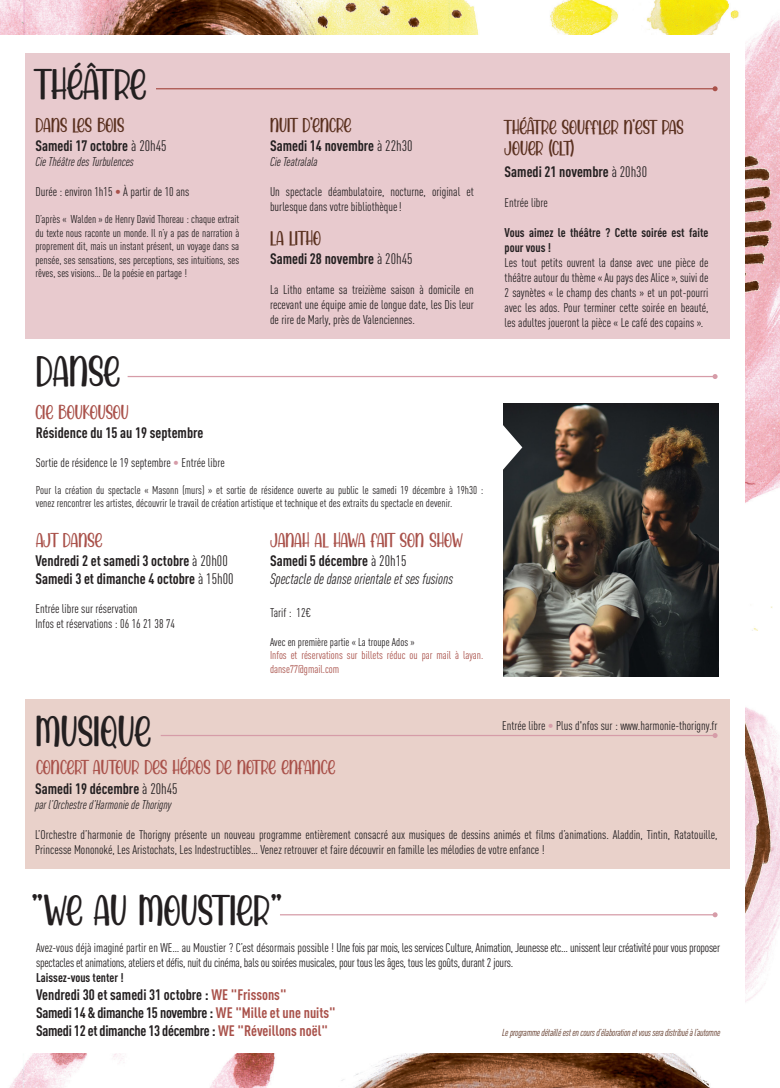
<style>
.page{position:relative;width:780px;height:1088px;background:#fff}
.page>*{position:absolute;margin:0;border:0;box-sizing:border-box;transform-origin:0 0}
.t1{font:37.38px "Almond Caramel";color:#231f20}
.t2{font:17.5px "Almond Caramel";color:#a9514a}
.t3{font:17.5px/21px "Almond Caramel";color:#5a301f}
.t4{font:700 condensed 15px/18px "DIN Pro";color:#231f20}
.t5{font:italic condensed 15px/18px "DIN Pro";color:#231f20}
.t6{font:condensed 12.5px/15px "DIN Pro";color:#231f20}
.t7{font:condensed 12.5px/15px "DIN Pro";letter-spacing:-.02em;color:#231f20}
.t8{font:italic condensed 12.5px "DIN Pro";color:#231f20}
.t9{font:700 condensed 12.5px/15px "DIN Pro";color:#231f20}
.t10{font:condensed 11.25px/13.5px "DIN Pro";color:#231f20;text-align:justify}
.t11{font:condensed 11.25px/13.5px "DIN Pro";color:#a9514a}
.t12{font:italic condensed 10px "DIN Pro";letter-spacing:-.02em;color:#5a301f}
.s1{font-weight:400}
.s2{color:#a9514a}
.s3{color:#d69ca8}
.s4{font-weight:700;font-style:normal}
.s5{font-style:normal}
</style>
<div class="page">
<img style="left:0;top:0;width:780px;height:1088px">
<div style="left:0;top:35px;width:744px;height:1017px;background:#fff"></div>
<div style="left:25px;top:53px;width:704px;height:286px;background:#e8cace"></div>
<div style="left:25px;top:699px;width:704px;height:169px;background:#e9d1ca"></div>
<hr style="left:156px;top:88px;width:559px;height:1px;background:#a9514a">
<svg style="left:712px;top:86px;width:5px;height:5px"></svg>
<hr style="left:161px;top:735px;width:554px;height:1px;background:#d69ca8">
<svg style="left:712px;top:733px;width:5px;height:5px"></svg>
<hr style="left:280px;top:914px;width:435px;height:1px;background:#d69ca8">
<svg style="left:712px;top:912px;width:5px;height:5px"></svg>
<hr style="left:128px;top:376px;width:587px;height:1px;background:#d69ca8">
<svg style="left:712px;top:374px;width:5px;height:5px"></svg>
<img style="left:503px;top:403px;width:215px;height:273px">
<svg style="left:503px;top:421px;width:19px;height:53px"></svg>
<h1 class="t1" style="left:35px;top:61px;width:113px">THÉÂTRE</h1>
<h2 class="t3" style="left:35px;top:115px;width:90px">DANS LES BOIS</h2>
<p class="t4" style="left:35px;top:136px;width:133px">Samedi 17 octobre <span class="s1">à 20h45</span></p>
<p class="t8" style="left:35px;top:153px;width:100px">Cie Théâtre des Turbulences</p>
<p class="t6" style="left:35px;top:183px;width:155px">Durée : environ 1h15 <span class="s2">•</span> À partir de 10 ans</p>
<p class="t10" style="left:35px;top:212px;width:205px">D’après « Walden » de Henry David Thoreau : chaque extrait du texte nous raconte un monde. Il n’y a pas de narration à proprement dit, mais un instant présent, un voyage dans sa pensée, ses sensations, ses perceptions, ses intuitions, ses rêves, ses visions… De la poésie en partage !</p>
<h1 class="t1" style="left:36px;top:348px;width:86px">DANSE</h1>
<h2 class="t2" style="left:35px;top:401px;width:95px">CIE BOUKOUSOU</h2>
<h2 class="t3" style="left:270px;top:115px;width:83px">NUIT D’ENCRE</h2>
<p class="t4" style="left:270px;top:136px;width:144px">Samedi 14 novembre <span class="s1">à 22h30</span></p>
<p class="t8" style="left:270px;top:153px;width:49px">Cie Teatralala</p>
<p class="t6" style="left:270px;top:183px;width:205px">Un spectacle déambulatoire, nocturne, original et burlesque dans votre bibliothèque!</p>
<h2 class="t3" style="left:270px;top:228px;width:53px">LA LITHO</h2>
<p class="t4" style="left:270px;top:249px;width:144px">Samedi 28 novembre <span class="s1">à 20h45</span></p>
<p class="t6" style="left:270px;top:282px;width:205px;text-align:justify">La Litho entame sa treizième saison à domicile en recevant une équipe amie de longue date, les Dis leur de rire de Marly, près de Valenciennes.</p>
<p class="t4" style="left:36px;top:423px;width:169px">Résidence du 15 au 19 septembre</p>
<p class="t6" style="left:36px;top:454px;width:190px">Sortie de résidence le 19 septembre <span class="s3">•</span> Entrée libre</p>
<p class="t10" style="left:36px;top:482px;width:449px">Pour la création du spectacle « Masonn (murs) » et sortie de résidence ouverte au public le samedi 19 décembre à 19h30 : venez rencontrer les artistes, découvrir le travail de création artistique et technique et des extraits du spectacle en devenir.</p>
<h2 class="t2" style="left:36px;top:529px;width:68px">AJT DANSE</h2>
<h2 class="t2" style="left:270px;top:529px;width:193px">JANAH AL HAWA FAIT SON SHOW</h2>
<p class="t4" style="left:35px;top:551px;width:200px">Vendredi 2 et samedi 3 octobre <span class="s1">à 20h00<br></span>Samedi 3 et dimanche 4 octobre <span class="s1">à 15h00</span></p>
<p class="t6" style="left:35px;top:600px;width:141px">Entrée libre sur réservation<br>Infos et réservations : 06 16 21 38 74</p>
<h1 class="t1" style="left:35px;top:708px;width:117px">MUSIQUE</h1>
<p class="t5" style="left:270px;top:551px;width:184px"><span class="s4">Samedi 5 décembre</span> <span class="s5">à 20h15<br></span>Spectacle de danse orientale et ses fusions</p>
<p class="t6" style="left:270px;top:604px;width:43px">Tarif : 12€</p>
<p class="t10" style="left:270px;top:634px;width:146px">Avec en première partie « La troupe Ados »</p>
<p class="t11" style="left:270px;top:648px;width:215px">Infos et réservations sur billets réduc ou par mail à layan. danse77@gmail.com</p>
<h2 class="t2" style="left:36px;top:756px;width:301px">CONCERT AUTOUR DES HÉROS DE NOTRE ENFANCE</h2>
<h2 class="t3" style="left:504px;top:118px;width:181px">THÉÂTRE SOUFFLER N’EST PAS<br>JOUER (CLT)</h2>
<p class="t4" style="left:504px;top:161px;width:144px">Samedi 21 novembre <span class="s1">à 20h30</span></p>
<p class="t6" style="left:504px;top:194px;width:45px">Entrée libre</p>
<p class="t9" style="left:504px;top:224px;width:205px">Vous aimez le théâtre ? Cette soirée est faite pour vous !</p>
<p class="t6" style="left:504px;top:254px;width:205px;text-align:justify">Les tout petits ouvrent la danse avec une pièce de théâtre autour du thème « Au pays des Alice », suivi de 2 saynètes « le champ des chants » et un pot-pourri avec les ados. Pour terminer cette soirée en beauté, les adultes joueront la pièce « Le café des copains ».</p>
<p class="t6" style="left:502px;top:717px;width:217px">Entrée libre <span class="s3">•</span> Plus d'nfos sur : www.harmonie-thorigny.fr</p>
<p class="t4" style="left:35px;top:778px;width:144px">Samedi 19 décembre <span class="s1">à 20h45</span></p>
<p class="t8" style="left:35px;top:795px;width:138px">par l’Orchestre d’Harmonie de Thorigny</p>
<p class="t6" style="left:35px;top:826px;width:684px">L’Orchestre d’harmonie de Thorigny présente un nouveau programme entièrement consacré aux musiques de dessins animés et films d’animations. Aladdin, Tintin, Ratatouille,<br>Princesse Mononoké, Les Aristochats, Les Indestructibles… Venez retrouver et faire découvrir en famille les mélodies de votre enfance !</p>
<h1 class="t1" style="left:35px;top:887px;width:244px">"WE AU MOUSTIER "</h1>
<p class="t7" style="left:36px;top:939px;width:685px">Avez-vous déjà imaginé partir en WE… au Moustier ? C’est désormais possible ! Une fois par mois, les services Culture, Animation, Jeunesse etc… unissent leur créativité pour vous proposer spectacles et animations, ateliers et défis, nuit du cinéma, bals ou soirées musicales, pour tous les âges, tous les goûts, durant 2 jours.</p>
<p class="t9" style="left:36px;top:969px;width:89px">Laissez-vous tenter !</p>
<p class="t4" style="left:36px;top:984px;width:301px">Vendredi 30 et samedi 31 octobre : <span class="s2">WE "Frissons"<br></span>Samedi 14 &amp; dimanche 15 novembre : <span class="s2">WE "Mille et une nuits"<br></span>Samedi 12 et dimanche 13 décembre : <span class="s2">WE "Réveillons noël"</span></p>
<p class="t12" style="left:502px;top:1025px;width:219px">Le programme détaillé est en cours d’élaboration et vous sera distribué à l’automne</p>
</div>
